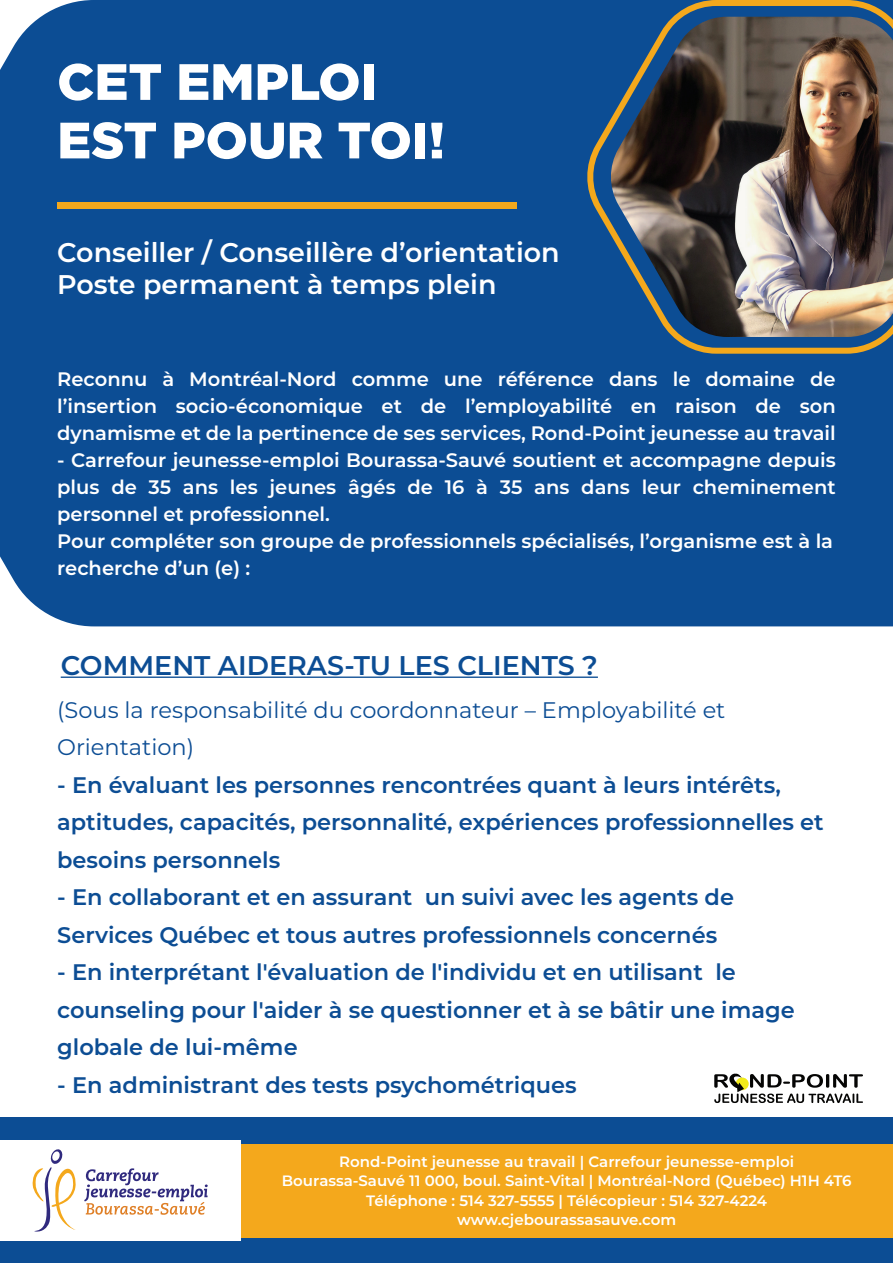
<style>
.page{position:relative;width:893px;height:1263px;background:#fff}
.page>*{position:absolute;margin:0;border:0;box-sizing:border-box;transform-origin:0 0}
.t1{font:900 51px/58.5px "Gotham";color:#fff}
.t2{font:600 27px/32.4px "Montserrat";color:#fff}
.t3{font:600 27px "Montserrat";color:#0c4d94}
.t4{font:600 22.5px/37.5px "Montserrat";color:#0c4d94}
.t5{font:22.5px/37.5px "Montserrat";color:#0c4d94}
.t6{font:600 19.5px/27px "Montserrat";color:#fff;text-align:justify}
.t7{font:600 15px/19.5px "Montserrat";color:#fff;text-align:center}
</style>
<div class="page">
<div style="left:0;top:0;width:893px;height:626px;background:#0c4d94"></div>
<div style="left:0;top:1118px;width:893px;height:145px;background:#0c4d94"></div>
<div style="left:240px;top:1144px;width:653px;height:93px;background:#f4a81c"></div>
<div style="left:0;top:1140px;width:240px;height:101px;background:#fff"></div>
<svg style="left:32px;top:1149px;width:44px;height:83px"></svg>
<svg style="left:84px;top:1168px;width:124px;height:47px"></svg>
<svg style="left:584px;top:0;width:309px;height:354px;background:#345c7e"></svg>
<img style="left:608px;top:17px;width:285px;height:320px">
<div style="left:57px;top:202px;width:460px;height:6px;background:#f4a81c"></div>
<hr style="left:61px;top:676px;width:537px;height:2px;background:#0c4d94">
<svg style="left:714px;top:1073px;width:149px;height:30px"></svg>
<h1 class="t1" style="left:57px;top:51px;width:389px">CET EMPLOI<br>EST POUR TOI!</h1>
<h2 class="t2" style="left:57px;top:235px;width:504px">Conseiller / Conseillère d’orientation<br>Poste permanent à temps plein</h2>
<p class="t6" style="left:57px;top:364px;width:780px">Reconnu à Montréal-Nord comme une référence dans le domaine de l’insertion socio-économique et de l’employabilité en raison de son dynamisme et de la pertinence de ses services, Rond-Point jeunesse au travail</p>
<p class="t6" style="left:57px;top:445px;width:780px;text-align:left">- Carrefour jeunesse-emploi Bourassa-Sauvé soutient et accompagne depuis plus de 35 ans les jeunes âgés de 16 à 35 ans dans leur cheminement personnel et professionnel.<br>Pour compléter son groupe de professionnels spécialisés, l’organisme est à la recherche d’un (e) :</p>
<h2 class="t3" style="left:61px;top:646px;width:539px">COMMENT AIDERAS-TU LES CLIENTS ?</h2>
<p class="t5" style="left:57px;top:690px;width:670px">(Sous la responsabilité du coordonnateur – Employabilité et<br>Orientation)</p>
<p class="t4" style="left:57px;top:765px;width:768px">- En évaluant les personnes rencontrées quant à leurs intérêts, aptitudes, capacités, personnalité, expériences professionnelles et besoins personnels</p>
<p class="t4" style="left:57px;top:878px;width:678px">- En collaborant et en assurant un suivi avec les agents de<br>Services Québec et tous autres professionnels concernés</p>
<p class="t4" style="left:57px;top:953px;width:739px">- En interprétant l'évaluation de l'individu et en utilisant le counseling pour l'aider à se questionner et à se bâtir une image globale de lui-même</p>
<p class="t4" style="left:57px;top:1065px;width:521px">- En administrant des tests psychométriques</p>
<p class="t7" style="left:282px;top:1151px;width:571px">Rond-Point jeunesse au travail | Carrefour jeunesse-emploi Bourassa-Sauvé 11 000, boul. Saint-Vital | Montréal-Nord (Québec) H1H 4T6<br>Téléphone : 514 327-5555 | Télécopieur : 514 327-4224 www.cjebourassasauve.com</p>
</div>
